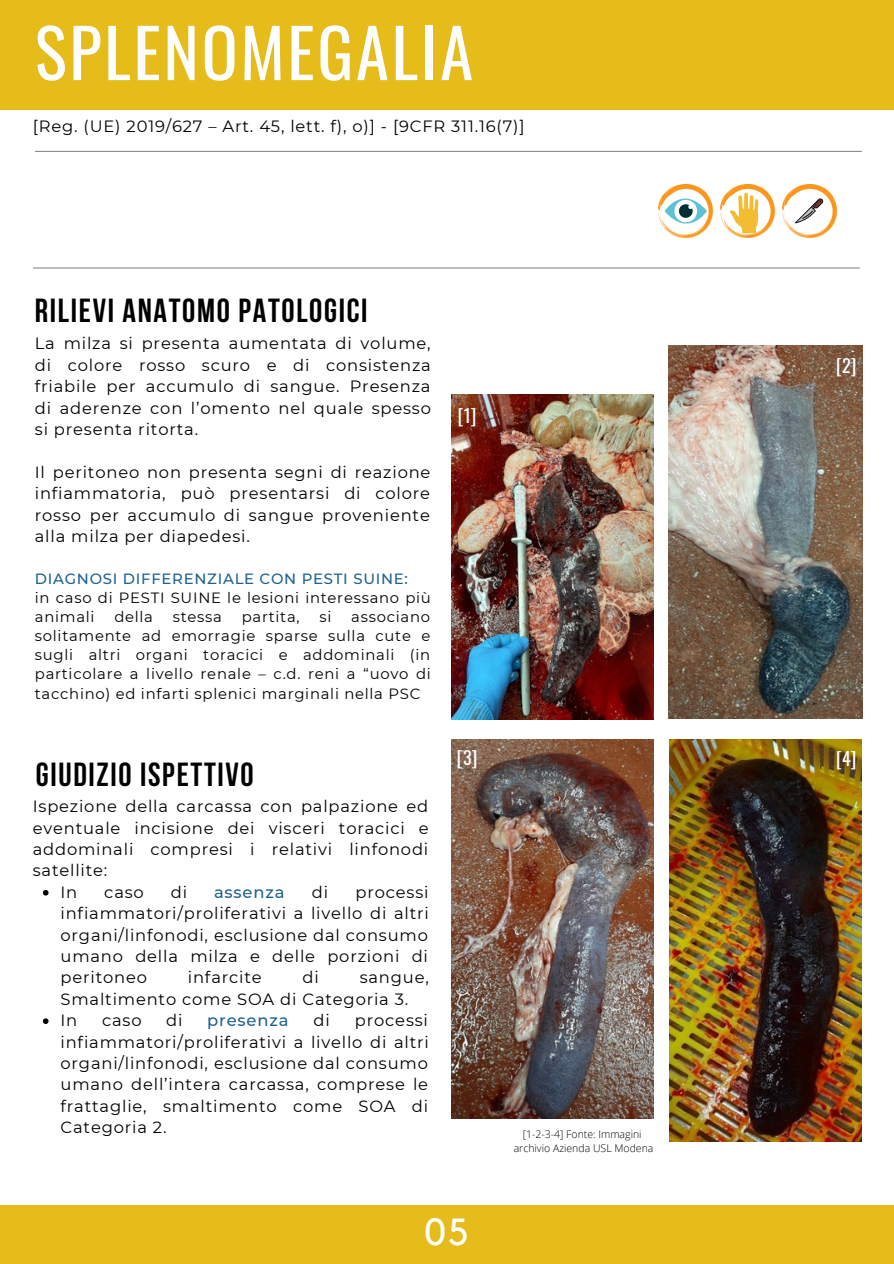
<style>
.page{position:relative;width:894px;height:1264px;background:#fff}
.page>*{position:absolute;margin:0;border:0;box-sizing:border-box;transform-origin:0 0}
.t1{font:67.05px "Oswald";letter-spacing:.04em;color:#fff}
.t2{font:37.65px "Kollektif";color:#fff}
.t3{font:700 33.3px "Bebas Neue";letter-spacing:.05em;color:#000}
.t4{font:18px "Oswald";color:#fff}
.t5{font:16.35px/21.5px "Montserrat";letter-spacing:.05em;color:#000;text-align:justify}
.t6{font:500 16.35px "Montserrat";letter-spacing:.05em;color:#1f628e}
.t7{font:14.85px/19.2px "Montserrat";letter-spacing:.05em;color:#000}
.t8{font:500 14.85px "Montserrat";letter-spacing:.05em;color:#1f628e}
.t9{font:300 10.5px/14px "Open Sans";color:#000;text-align:center}
</style>
<div class="page">
<div style="left:0;top:1205px;width:893px;height:58px;background:#e6bc1a"></div>
<img style="left:782px;top:184px;width:53px;height:53px">
<img style="left:720px;top:184px;width:54px;height:53px">
<img style="left:658px;top:192px;width:54px;height:37px">
<svg style="left:664px;top:184px;width:42px;height:54px"></svg>
<svg style="left:729px;top:193px;width:29px;height:40px"></svg>
<div style="left:0;top:0;width:893px;height:109px;background:#e6bc1a"></div>
<hr style="left:33px;top:267px;width:826px;height:1px;background:#8c8c8d">
<hr style="left:35px;top:151px;width:826px;height:1px;background:#8c8c8d">
<img style="left:452px;top:395px;width:201px;height:324px">
<img style="left:668px;top:346px;width:194px;height:372px">
<img style="left:451px;top:739px;width:202px;height:379px">
<img style="left:669px;top:739px;width:192px;height:402px">
<svg style="left:43px;top:890px;width:6px;height:5px"></svg>
<svg style="left:43px;top:1018px;width:6px;height:5px"></svg>
<h1 class="t1" style="left:35px;top:0;width:439px">SPLENOMEGALIA</h1>
<p class="t5" style="left:33px;top:116px;width:493px">[Reg. (UE) 2019/627 – Art. 45, lett. f), o)] - [9CFR 311.16(7)]</p>
<h3 class="t3" style="left:35px;top:297px;width:334px">RILIEVI ANATOMO PATOLOGICI</h3>
<p class="t5" style="left:35px;top:333px;width:397px">La milza si presenta aumentata di volume, di colore rosso scuro e di consistenza friabile per accumulo di sangue. Presenza di aderenze con l’omento nel quale spesso si presenta ritorta.</p>
<p class="t5" style="left:35px;top:461px;width:397px">Il peritoneo non presenta segni di reazione infiammatoria, può presentarsi di colore rosso per accumulo di sangue proveniente alla milza per diapedesi.</p>
<p class="t8" style="left:35px;top:569px;width:374px">DIAGNOSI DIFFERENZIALE CON PESTI SUINE:</p>
<p class="t7" style="left:35px;top:588px;width:397px">in caso di PESTI SUINE le lesioni interessano più animali</p>
<p class="t7" style="left:35px;top:607px;width:397px;text-align:justify;text-indent:316px">associano solitamente ad emorragie sparse sulla cute e sugli altri organi toracici e addominali (in particolare a livello renale – c.d. reni a “uovo di tacchino) ed infarti splenici marginali nella PSC</p>
<p class="t7" style="left:114px;top:607px;width:40px">della</p>
<p class="t7" style="left:173px;top:607px;width:51px">stessa</p>
<p class="t7" style="left:242px;top:607px;width:59px">partita,</p>
<p class="t7" style="left:319px;top:607px;width:13px">si</p>
<h3 class="t3" style="left:36px;top:760px;width:219px">GIUDIZIO ISPETTIVO</h3>
<p class="t5" style="left:33px;top:795px;width:397px">Ispezione della carcassa con palpazione ed eventuale incisione dei visceri toracici e addominali compresi i relativi linfonodi satellite:</p>
<p class="t5" style="left:61px;top:881px;width:370px;text-indent:295px">processi infiammatori/proliferativi a livello di altri organi/linfonodi, esclusione dal consumo umano della milza e delle porzioni di peritoneo</p>
<p class="t5" style="left:61px;top:881px;width:18px">In</p>
<p class="t5" style="left:104px;top:881px;width:41px">caso</p>
<p class="t5" style="left:171px;top:881px;width:18px">di</p>
<p class="t6" style="left:214px;top:882px;width:72px">assenza</p>
<p class="t5" style="left:312px;top:881px;width:18px">di</p>
<p class="t5" style="left:188px;top:966px;width:75px">infarcite</p>
<p class="t5" style="left:302px;top:966px;width:18px">di</p>
<p class="t5" style="left:61px;top:966px;width:369px;text-align:left;text-indent:299px">sangue,<br>Smaltimento come SOA di Categoria 3.<br>In</p>
<p class="t5" style="left:61px;top:1009px;width:370px;text-indent:294px">processi infiammatori/proliferativi a livello di altri organi/linfonodi, esclusione dal consumo umano dell’intera carcassa, comprese le frattaglie, smaltimento come SOA di Categoria 2.</p>
<p class="t5" style="left:102px;top:1009px;width:41px">caso</p>
<p class="t5" style="left:166px;top:1009px;width:18px">di</p>
<p class="t6" style="left:207px;top:1010px;width:83px">presenza</p>
<p class="t5" style="left:313px;top:1009px;width:18px">di</p>
<p class="t4" style="left:457px;top:402px;width:20px">[1]</p>
<p class="t4" style="left:457px;top:743px;width:22px">[3]</p>
<h2 class="t2" style="left:424px;top:1213px;width:45px">05</h2>
<p class="t9" style="left:513px;top:1126px;width:141px">[1-2-3-4] Fonte: Immagini archivio Azienda USL Modena</p>
<p class="t4" style="left:835px;top:352px;width:22px">[2]</p>
<p class="t4" style="left:835px;top:744px;width:22px">[4]</p>
</div>
